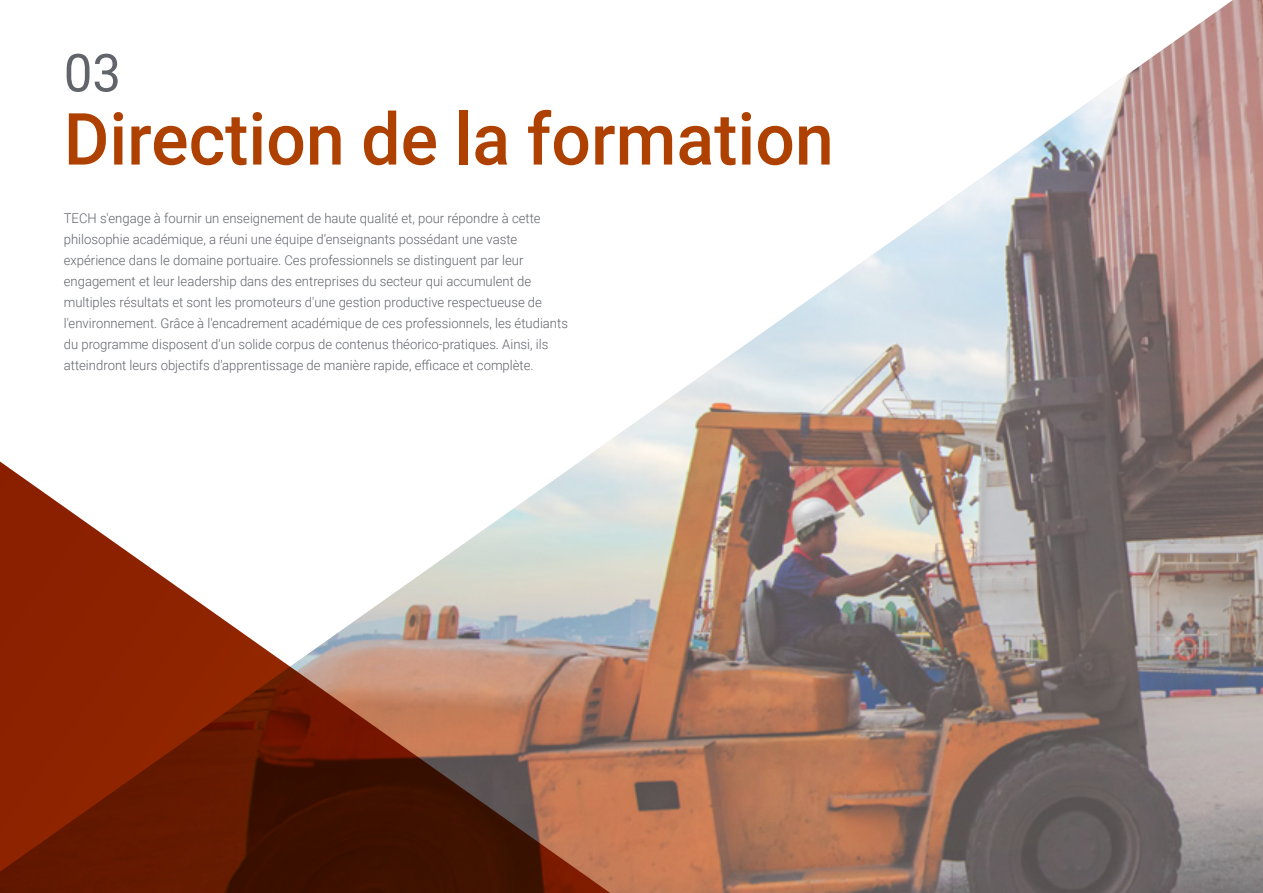
<style>
.page{position:relative;width:1263px;height:893px;background:#fff}
.page>*{position:absolute;margin:0;border:0;box-sizing:border-box;transform-origin:0 0}
.t1{font:500 72px "Roboto";color:#ae4000}
.t2{font:52.5px "Roboto";color:#61646a}
.t3{font:300 13.5px/21px "Roboto";color:#61646a}
</style>
<div class="page">
<img style="left:602px;top:0;width:661px;height:893px">
<svg style="left:0;top:446px;width:640px;height:447px"></svg>
<h2 class="t2" style="left:64px;top:36px;width:59px">03</h2>
<h1 class="t1" style="left:64px;top:89px;width:771px">Direction de la formation</h1>
<p class="t3" style="left:64px;top:207px;width:506px">TECH s'engage à fournir un enseignement de haute qualité et, pour répondre à cette philosophie académique, a réuni une équipe d’enseignants possédant une vaste expérience dans le domaine portuaire. Ces professionnels se distinguent par leur engagement et leur leadership dans des entreprises du secteur qui accumulent de multiples résultats et sont les promoteurs d'une gestion productive respectueuse de l'environnement. Grâce à l'encadrement académique de ces professionnels, les étudiants du programme disposent d'un solide corpus de contenus théorico-pratiques. Ainsi, ils atteindront leurs objectifs d'apprentissage de manière rapide, efficace et complète.</p>
</div>
